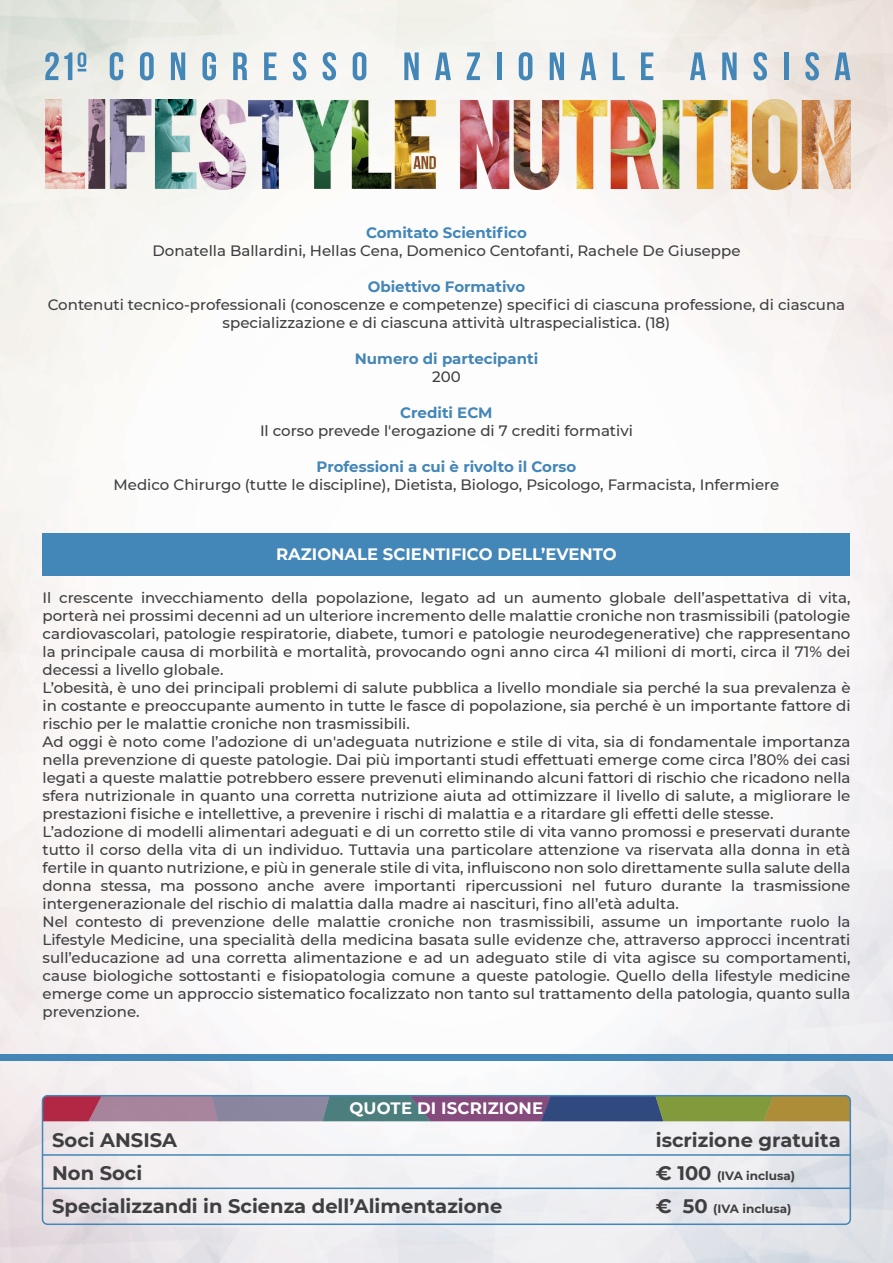
<style>
.page{position:relative;width:893px;height:1263px;background:#fff}
.page>*{position:absolute;margin:0;border:0;box-sizing:border-box;transform-origin:0 0}
.t1{font:700 19.5px "Montserrat";color:#3f3f41}
.t2{font:700 16.5px "Montserrat";color:#fff}
.t3{font:500 15px/18px "Montserrat";color:#3f3f41}
.t4{font:700 15px "Montserrat";color:#4386b8}
.t5{font:700 12px "Montserrat";color:#3f3f41}
.s1{font-size:19.5px}
</style>
<div class="page">
<img style="left:0;top:0;width:893px;height:1263px">
<img style="left:45px;top:99px;width:805px;height:90px">
<div style="left:43px;top:533px;width:807px;height:42px;background:#4386b8"></div>
<svg style="left:45px;top:52px;width:27px;height:28px"></svg>
<svg style="left:78px;top:52px;width:8px;height:19px"></svg>
<svg style="left:110px;top:52px;width:13px;height:28px"></svg>
<svg style="left:140px;top:52px;width:14px;height:28px"></svg>
<svg style="left:171px;top:52px;width:14px;height:28px"></svg>
<svg style="left:202px;top:52px;width:14px;height:28px"></svg>
<svg style="left:233px;top:52px;width:14px;height:28px"></svg>
<svg style="left:264px;top:52px;width:12px;height:28px"></svg>
<svg style="left:293px;top:52px;width:13px;height:28px"></svg>
<svg style="left:323px;top:52px;width:13px;height:28px"></svg>
<svg style="left:353px;top:52px;width:13px;height:28px"></svg>
<svg style="left:404px;top:52px;width:15px;height:28px"></svg>
<svg style="left:435px;top:52px;width:16px;height:28px"></svg>
<svg style="left:467px;top:52px;width:13px;height:28px"></svg>
<hr style="left:497px;top:52px;width:4px;height:28px;background:#4386b8">
<svg style="left:519px;top:52px;width:13px;height:28px"></svg>
<svg style="left:550px;top:52px;width:14px;height:28px"></svg>
<svg style="left:580px;top:52px;width:16px;height:28px"></svg>
<svg style="left:613px;top:52px;width:12px;height:28px"></svg>
<svg style="left:641px;top:52px;width:12px;height:28px"></svg>
<svg style="left:690px;top:52px;width:16px;height:28px"></svg>
<svg style="left:722px;top:52px;width:15px;height:28px"></svg>
<svg style="left:753px;top:52px;width:14px;height:28px"></svg>
<hr style="left:784px;top:52px;width:4px;height:28px;background:#4386b8">
<svg style="left:805px;top:52px;width:14px;height:28px"></svg>
<svg style="left:835px;top:52px;width:15px;height:28px"></svg>
<div style="left:0;top:1054px;width:893px;height:6px;background:#4386b8"></div>
<svg style="left:45px;top:1098px;width:803px;height:23px;background:#7e7073"></svg>
<hr style="left:43px;top:1154px;width:807px;height:2px;background:#4386b8">
<hr style="left:43px;top:1187px;width:807px;height:2px;background:#4386b8">
<div style="left:42px;top:1095px;width:809px;height:130px;border:2px solid #4386b8;border-radius:5px"></div>
<p class="t4" style="left:366px;top:222px;width:162px">Comitato Scientifico</p>
<p class="t3" style="left:152px;top:241px;width:589px">Donatella Ballardini, Hellas Cena, Domenico Centofanti, Rachele De Giuseppe</p>
<p class="t4" style="left:368px;top:276px;width:159px">Obiettivo Formativo</p>
<p class="t3" style="left:48px;top:295px;width:799px;text-align:center">Contenuti tecnico-professionali (conoscenze e competenze) specifici di ciascuna professione, di ciascuna specializzazione e di ciascuna attività ultraspecialistica. (18)</p>
<p class="t4" style="left:355px;top:348px;width:185px">Numero di partecipanti</p>
<p class="t3" style="left:432px;top:367px;width:30px">200</p>
<p class="t4" style="left:400px;top:402px;width:94px">Crediti ECM</p>
<p class="t3" style="left:260px;top:421px;width:374px">Il corso prevede l'erogazione di 7 crediti formativi</p>
<p class="t4" style="left:317px;top:456px;width:261px">Professioni a cui è rivolto il Corso</p>
<p class="t3" style="left:114px;top:475px;width:667px">Medico Chirurgo (tutte le discipline), Dietista, Biologo, Psicologo, Farmacista, Infermiere</p>
<p class="t2" style="left:276px;top:542px;width:342px">RAZIONALE SCIENTIFICO DELL’EVENTO</p>
<p class="t3" style="left:43px;top:588px;width:809px">Il crescente invecchiamento della popolazione, legato ad un aumento globale dell’aspettativa di vita, porterà nei prossimi decenni ad un ulteriore incremento delle malattie croniche non trasmissibili (patologie cardiovascolari, patologie respiratorie, diabete, tumori e patologie neurodegenerative) che rappresentano la principale causa di morbilità e mortalità, provocando ogni anno circa 41 milioni di morti, circa il 71% dei decessi a livello globale.<br>L’obesità, è uno dei principali problemi di salute pubblica a livello mondiale sia perché la sua prevalenza è in costante e preoccupante aumento in tutte le fasce di popolazione, sia perché è un importante fattore di rischio per le malattie croniche non trasmissibili.<br>Ad oggi è noto come l’adozione di un'adeguata nutrizione e stile di vita, sia di fondamentale importanza nella prevenzione di queste patologie. Dai più importanti studi effettuati emerge come circa l’80% dei casi legati a queste malattie potrebbero essere prevenuti eliminando alcuni fattori di rischio che ricadono nella sfera nutrizionale in quanto una corretta nutrizione aiuta ad ottimizzare il livello di salute, a migliorare le prestazioni fisiche e intellettive, a prevenire i rischi di malattia e a ritardare gli effetti delle stesse.<br>L’adozione di modelli alimentari adeguati e di un corretto stile di vita vanno promossi e preservati durante tutto il corso della vita di un individuo. Tuttavia una particolare attenzione va riservata alla donna in età fertile in quanto nutrizione, e più in generale stile di vita, influiscono non solo direttamente sulla salute della donna stessa, ma possono anche avere importanti ripercussioni nel futuro durante la trasmissione intergenerazionale del rischio di malattia dalla madre ai nascituri, fino all’età adulta.<br>Nel contesto di prevenzione delle malattie croniche non trasmissibili, assume un importante ruolo la Lifestyle Medicine, una specialità della medicina basata sulle evidenze che, attraverso approcci incentrati sull’educazione ad una corretta alimentazione e ad un adeguato stile di vita agisce su comportamenti, cause biologiche sottostanti e fisiopatologia comune a queste patologie. Quello della lifestyle medicine emerge come un approccio sistematico focalizzato non tanto sul trattamento della patologia, quanto sulla prevenzione.</p>
<p class="t2" style="left:349px;top:1096px;width:195px">QUOTE DI ISCRIZIONE</p>
<h1 class="t1" style="left:52px;top:1125px;width:127px">Soci ANSISA</h1>
<h1 class="t1" style="left:656px;top:1125px;width:186px">iscrizione gratuita</h1>
<h1 class="t1" style="left:52px;top:1158px;width:92px">Non Soci</h1>
<p class="t5" style="left:656px;top:1166px;width:141px"><span class="s1">€ 100</span> (IVA inclusa)</p>
<h1 class="t1" style="left:52px;top:1191px;width:452px">Specializzandi in Scienza dell’Alimentazione</h1>
<p class="t5" style="left:656px;top:1199px;width:137px"><span class="s1">€ 50</span> (IVA inclusa)</p>
</div>
